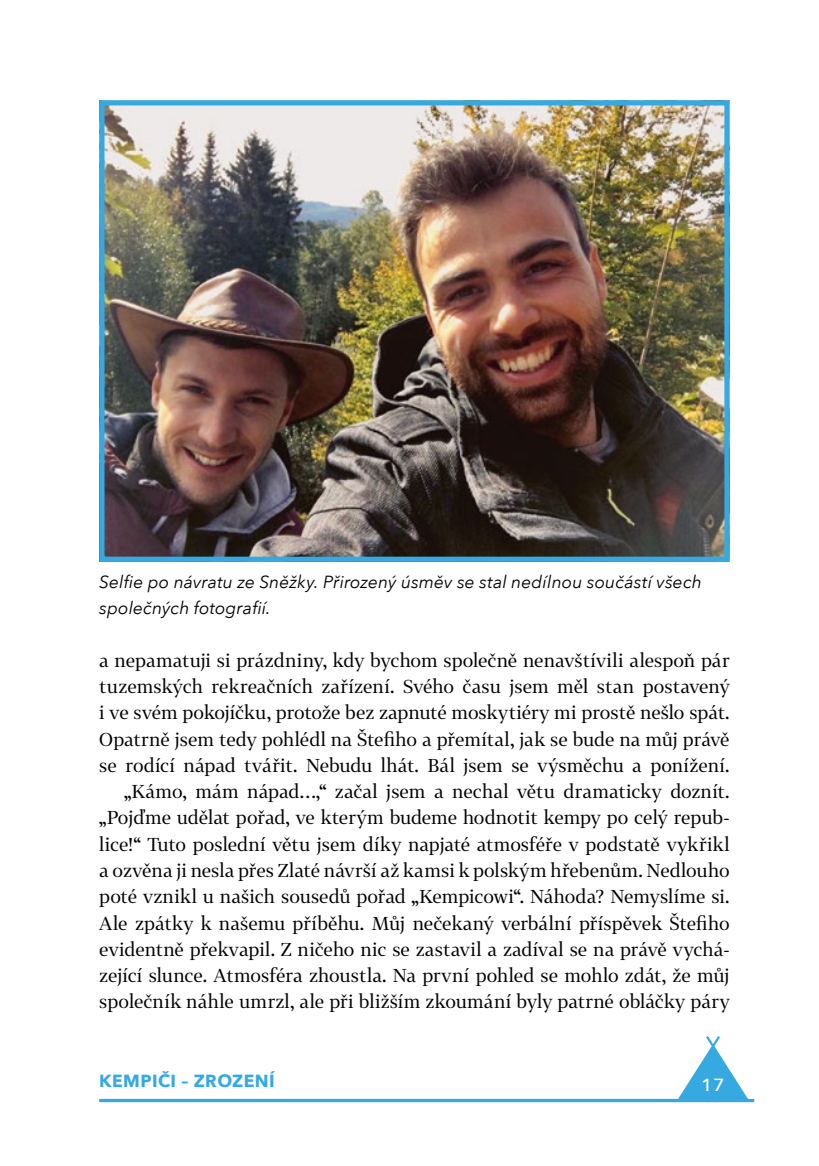
<style>
.page{position:relative;width:819px;height:1166px;background:#fff}
.page>*{position:absolute;margin:0;border:0;box-sizing:border-box;transform-origin:0 0}
.t1{font:18.38px/26.2px "Tabac G2";color:#000;text-align:right}
.t2{font:italic 17.5px/26.2px "Avenir Next";letter-spacing:.005em;color:#000}
.t3{font:700 17.5px "Avenir Next";letter-spacing:.025em;color:#36a9e1}
.t4{font:500 17.5px "Avenir Next";color:#fff;scale:1.1 1}
</style>
<div class="page">
<svg style="left:99px;top:1036px;width:655px;height:66px"></svg>
<img style="left:105px;top:106px;width:618px;height:450px">
<div style="left:99px;top:100px;width:630px;height:462px;border:5px solid #36a9e1"></div>
<p class="t2" style="left:99px;top:568px;width:604px">Selfie po návratu ze Sněžky. Přirozený úsměv se stal nedílnou součástí všech společných fotografií.</p>
<p class="t1" style="left:99px;top:647px;width:632px">a nepamatuji si prázdniny, kdy bychom společně nenavštívili alespoň pár tuzemských rekreačních zařízení. Svého času jsem měl stan postavený i ve svém pokojíčku, protože bez zapnuté moskytiéry mi prostě nešlo spát.<br>Opatrně jsem tedy pohlédl na Štefiho a přemítal, jak se bude na můj právě se rodící nápad tvářit. Nebudu lhát. Bál jsem se výsměchu a ponížení. „Kámo, mám nápad…,“ začal jsem a nechal větu dramaticky doznít. „Pojďme udělat pořad, ve kterým budeme hodnotit kempy po celý repub&shy;lice!“ Tuto poslední větu jsem díky napjaté atmosféře v podstatě vykřikl a ozvěna ji nesla přes Zlaté návrší až kamsi k polským hřebenům. Nedlouho poté vznikl u našich sousedů pořad „Kempicowi“. Náhoda? Nemyslíme si.<br>Ale zpátky k našemu příběhu. Můj nečekaný verbální příspěvek Štefiho evidentně překvapil. Z ničeho nic se zastavil a zadíval se na právě vychá&shy;zející slunce. Atmosféra zhoustla. Na první pohled se mohlo zdát, že můj společník náhle umrzl, ale při bližším zkoumání byly patrné obláčky páry</p>
<p class="t3" style="left:99px;top:1066px;width:177px">KEMPIČI – ZROZENÍ</p>
<p class="t4" style="left:701px;top:1070px;width:23px">17</p>
</div>
